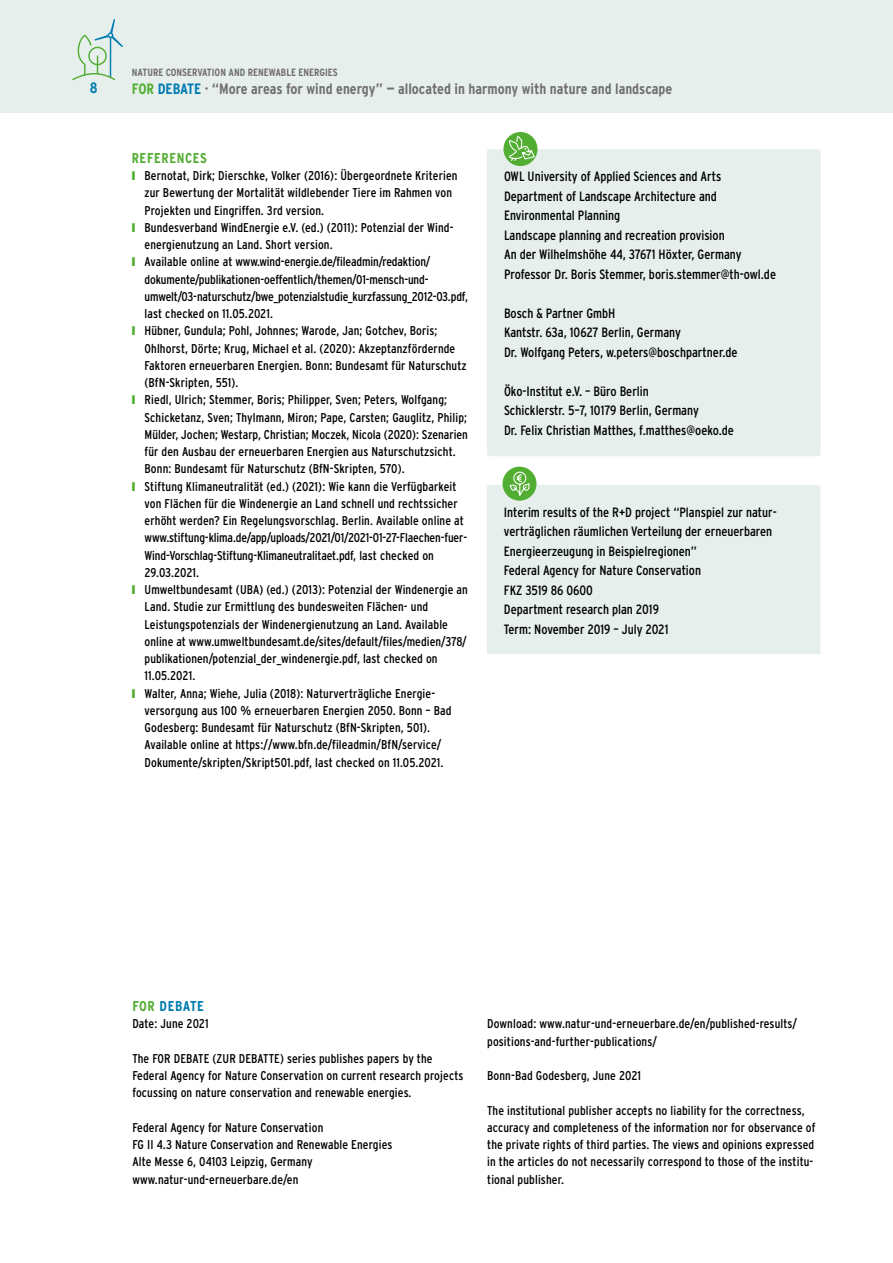
<style>
.page{position:relative;width:893px;height:1263px;background:#fff}
.page>*{position:absolute;margin:0;border:0;box-sizing:border-box;transform-origin:0 0}
.t1{font:700 15px "Interstate Condensed";color:#706f6f}
.t2{font:700 15px "Interstate Condensed";color:#007cb0}
.H5{font:700 14.25px "Interstate Condensed";letter-spacing:.04em;color:#52ae32}
.H5-2{font:700 14.25px "Interstate Condensed";letter-spacing:.04em;color:#007cb0}
.P-_Kasten_Spaltenspa{font:13.5px/19.5px "Interstate Condensed";color:#000}
.P_-_Kasten{font:13.5px/19.5px "Interstate Condensed";color:#000}
.P_-_Box_Aufzaehlung{font:12.75px/17.2px "Interstate Condensed";letter-spacing:.01em;color:#000}
.P_-_Box_Copy{font:12.75px/17.2px "Interstate Condensed";letter-spacing:.01em;color:#000}
.P_-_Box_Aufzaehlung-2{font:12.75px/17.2px "Interstate Condensed";letter-spacing:-.01em;color:#000}
.t3{font:700 10.5px "Interstate Condensed";color:#706f6f}
.s1{color:#52ae32}
.s2{color:#007cb0}
</style>
<div class="page">
<div style="left:0;top:0;width:893px;height:112px;background:#e7efed"></div>
<svg style="left:72px;top:19px;width:51px;height:61px"></svg>
<div style="left:487px;top:149px;width:334px;height:307px;background:#e7efed;border-radius:2px"></div>
<svg style="left:503px;top:132px;width:34px;height:34px"></svg>
<svg style="left:508px;top:132px;width:28px;height:30px"></svg>
<div style="left:487px;top:485px;width:333px;height:168px;background:#e7efed"></div>
<div style="left:502px;top:467px;width:34px;height:34px;background:#52ae32;border-radius:50%"></div>
<svg style="left:509px;top:471px;width:20px;height:25px"></svg>
<p class="t2" style="left:90px;top:80px;width:9px">8</p>
<p class="t3" style="left:132px;top:67px;width:207px">NATURE CONSERVATION AND RENEWABLE ENERGIES</p>
<p class="t1" style="left:132px;top:80px;width:542px"><span class="s1">FOR</span> <span class="s2">DEBATE</span> · “More areas for wind energy” — allocated in harmony with nature and landscape</p>
<h4 class="H5" style="left:132px;top:150px;width:76px">REFERENCES</h4>
<p class="P_-_Box_Aufzaehlung" style="left:145px;top:167px;width:315px;text-indent:-13px"><span class="s1">❙</span> Bernotat, Dirk; Dierschke, Volker (2016): Übergeordnete Kriterien zur Bewertung der Mortalität wildlebender Tiere im Rahmen von<br>Projekten und Eingriffen. 3rd version.</p>
<p class="P_-_Box_Aufzaehlung" style="left:145px;top:219px;width:311px;text-indent:-13px"><span class="s1">❙</span> Bundesverband WindEnergie e.V. (ed.) (2011): Potenzial der Wind&shy;energienutzung an Land. Short version.</p>
<p class="P_-_Box_Aufzaehlung-2" style="left:145px;top:253px;width:325px;text-indent:-13px"><span class="s1">❙</span> Available online at www.wind-energie.de/fileadmin/redaktion/ dokumente/publikationen-oeffentlich/themen/01-mensch-und&shy;umwelt/03-naturschutz/bwe_potenzialstudie_kurzfassung_2012-03.pdf, last checked on 11.05.2021.</p>
<p class="P_-_Box_Aufzaehlung" style="left:145px;top:322px;width:324px;text-indent:-13px"><span class="s1">❙</span> Hübner, Gundula; Pohl, Johnnes; Warode, Jan; Gotchev, Boris; Ohlhorst, Dörte; Krug, Michael et al. (2020): Akzeptanzfördernde Faktoren erneuerbaren Energien. Bonn: Bundesamt für Naturschutz (BfN-Skripten, 551).</p>
<p class="P_-_Box_Aufzaehlung" style="left:145px;top:391px;width:325px;text-indent:-13px"><span class="s1">❙</span> Riedl, Ulrich; Stemmer, Boris; Philipper, Sven; Peters, Wolfgang; Schicketanz, Sven; Thylmann, Miron; Pape, Carsten; Gauglitz, Philip; Mülder, Jochen; Westarp, Christian; Moczek, Nicola (2020): Szenarien für den Ausbau der erneuerbaren Energien aus Naturschutzsicht.<br>Bonn: Bundesamt für Naturschutz (BfN-Skripten, 570).</p>
<p class="P_-_Box_Aufzaehlung" style="left:145px;top:477px;width:323px;text-indent:-13px"><span class="s1">❙</span> Stiftung Klimaneutralität (ed.) (2021): Wie kann die Verfügbarkeit von Flächen für die Windenergie an Land schnell und rechtssicher erhöht werden? Ein Regelungsvorschlag. Berlin. Available online at www.stiftung-klima.de/app/uploads/2021/01/2021-01-27-Flaechen-fuer-Wind-Vorschlag-Stiftung-Klimaneutralitaet.pdf, last checked on 29.03.2021.</p>
<p class="P_-_Box_Aufzaehlung" style="left:145px;top:581px;width:325px;text-indent:-13px"><span class="s1">❙</span> Umweltbundesamt (UBA) (ed.) (2013): Potenzial der Windenergie an Land. Studie zur Ermittlung des bundesweiten Flächen- und Leistungspotenzials der Windenergienutzung an Land. Available online at www.umweltbundesamt.de/sites/default/files/medien/378/ publikationen/potenzial_der_windenergie.pdf, last checked on 11.05.2021.</p>
<p class="P_-_Box_Aufzaehlung" style="left:145px;top:684px;width:308px;text-indent:-13px"><span class="s1">❙</span> Walter, Anna; Wiehe, Julia (2018): Naturverträgliche Energie&shy;versorgung aus 100 % erneuerbaren Energien 2050. Bonn – Bad Godesberg: Bundesamt für Naturschutz (BfN-Skripten, 501).<br>Available online at https://www.bfn.de/fileadmin/BfN/service/ Dokumente/skripten/Skript501.pdf, last checked on 11.05.2021.</p>
<p class="P-_Kasten_Spaltenspa" style="left:504px;top:167px;width:219px">OWL University of Applied Sciences and Arts</p>
<p class="P-_Kasten_Spaltenspa" style="left:504px;top:186px;width:214px">Department of Landscape Architecture and<br>Environmental Planning</p>
<p class="P-_Kasten_Spaltenspa" style="left:504px;top:225px;width:222px">Landscape planning and recreation provision</p>
<p class="P-_Kasten_Spaltenspa" style="left:504px;top:245px;width:239px">An der Wilhelmshöhe 44, 37671 Höxter, Germany</p>
<p class="P-_Kasten_Spaltenspa" style="left:504px;top:264px;width:274px">Professor Dr. Boris Stemmer, boris.stemmer@th-owl.de</p>
<p class="P-_Kasten_Spaltenspa" style="left:504px;top:303px;width:113px">Bosch &amp; Partner GmbH</p>
<p class="P-_Kasten_Spaltenspa" style="left:504px;top:323px;width:178px">Kantstr. 63a, 10627 Berlin, Germany</p>
<p class="P-_Kasten_Spaltenspa" style="left:504px;top:342px;width:235px">Dr. Wolfgang Peters, w.peters@boschpartner.de</p>
<p class="P-_Kasten_Spaltenspa" style="left:504px;top:381px;width:146px">Öko-Institut e.V. – Büro Berlin</p>
<p class="P-_Kasten_Spaltenspa" style="left:504px;top:401px;width:196px">Schicklerstr. 5–7, 10179 Berlin, Germany</p>
<p class="P-_Kasten_Spaltenspa" style="left:504px;top:420px;width:231px">Dr. Felix Christian Matthes, f.matthes@oeko.de</p>
<p class="P_-_Kasten" style="left:504px;top:502px;width:274px">Interim results of the R+D project “Planspiel zur natur&shy;verträglichen räumlichen Verteilung der erneuerbaren<br>Energieerzeugung in Beispielregionen”</p>
<p class="P_-_Kasten" style="left:504px;top:561px;width:199px">Federal Agency for Nature Conservation</p>
<p class="P_-_Kasten" style="left:504px;top:580px;width:91px">FKZ 3519 86 0600</p>
<p class="P_-_Kasten" style="left:504px;top:600px;width:157px">Department research plan 2019</p>
<p class="P_-_Kasten" style="left:504px;top:619px;width:166px">Term: November 2019 – July 2021</p>
<h4 class="H5-2" style="left:132px;top:998px;width:73px"><span class="s1">FOR</span> DEBATE</h4>
<p class="P_-_Box_Copy" style="left:132px;top:1015px;width:78px">Date: June 2021</p>
<p class="P_-_Box_Copy" style="left:132px;top:1050px;width:333px">The FOR DEBATE (ZUR DEBATTE) series publishes papers by the<br>Federal Agency for Nature Conservation on current research projects focussing on nature conservation and renewable energies.</p>
<p class="P_-_Box_Copy" style="left:132px;top:1119px;width:192px">Federal Agency for Nature Conservation</p>
<p class="P_-_Box_Copy" style="left:132px;top:1136px;width:262px">FG II 4.3 Nature Conservation and Renewable Energies</p>
<p class="P_-_Box_Copy" style="left:132px;top:1153px;width:182px">Alte Messe 6, 04103 Leipzig, Germany</p>
<p class="P_-_Box_Copy" style="left:132px;top:1170px;width:168px">www.natur-und-erneuerbare.de/en</p>
<p class="P_-_Box_Copy" style="left:487px;top:1015px;width:311px">Download: www.natur-und-erneuerbare.de/en/published-results/ positions-and-further-publications/</p>
<p class="P_-_Box_Copy" style="left:487px;top:1067px;width:155px">Bonn-Bad Godesberg, June 2021</p>
<p class="P_-_Box_Copy" style="left:487px;top:1101px;width:330px">The institutional publisher accepts no liability for the correctness, accuracy and completeness of the information nor for observance of the private rights of third parties. The views and opinions expressed in the articles do not necessarily correspond to those of the institu&shy;tional publisher.</p>
</div>
